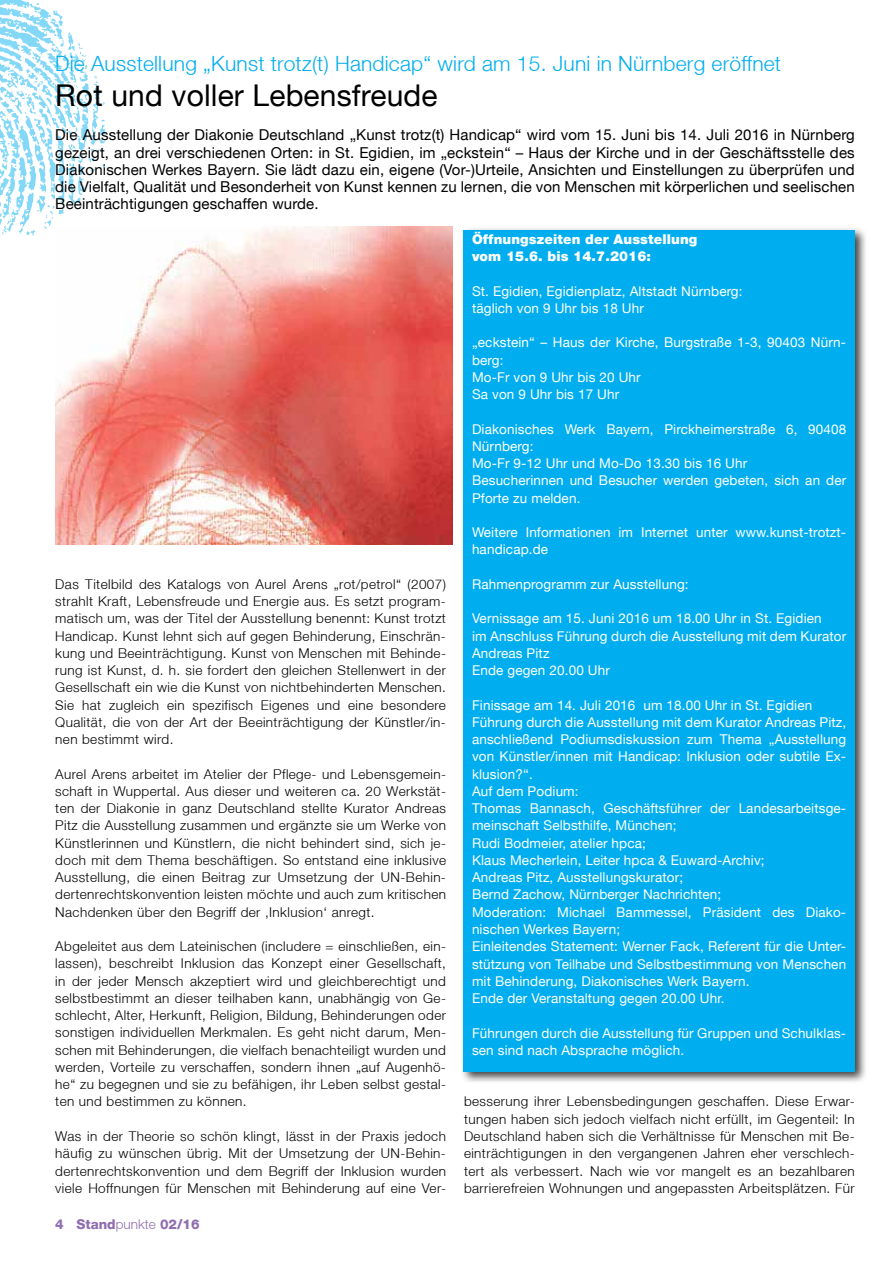
<style>
.page{position:relative;width:893px;height:1263px;background:#fff}
.page>*{position:absolute;margin:0;border:0;box-sizing:border-box;transform-origin:0 0}
.t1{font:30px "Helvetica Neue LT";letter-spacing:.005em;color:#000}
.t2{font:300 21px "Helvetica Neue LT";letter-spacing:.01em;color:#00aeef}
.t3{font:15px/17.2px "Helvetica Neue LT";letter-spacing:.01em;color:#000;text-align:justify}
.t4{font:300 13.5px/17.2px "Helvetica Neue LT";letter-spacing:.03em;color:#000;text-align:justify}
.t5{font:13.5px/17.2px "Helvetica Neue LT";letter-spacing:.01em;color:#fff}
.t6{font:900 13.5px/17.2px "Helvetica Neue LT";letter-spacing:.01em;color:#fff}
.t7{font:800 13.5px "Helvetica Neue LT";color:#8f6db0}
.s1{font-weight:300}
</style>
<div class="page">
<svg style="left:0;top:0;width:106px;height:236px"></svg>
<div style="left:460px;top:226px;width:407px;height:859px;background:#000;opacity:.75"></div>
<div style="left:463px;top:230px;width:392px;height:842px;background:#00aeef"></div>
<img style="left:55px;top:227px;width:397px;height:317px">
<h2 class="t2" style="left:55px;top:51px;width:727px">Die Ausstellung „Kunst trotz(t) Handicap“ wird am 15. Juni in Nürnberg eröffnet</h2>
<h1 class="t1" style="left:55px;top:77px;width:384px">Rot und voller Lebensfreude</h1>
<p class="t3" style="left:55px;top:126px;width:801px">Die Ausstellung der Diakonie Deutschland „Kunst trotz(t) Handicap“ wird vom 15. Juni bis 14. Juli 2016 in Nürnberg gezeigt, an drei verschiedenen Orten: in St. Egidien, im „eckstein“ – Haus der Kirche und in der Geschäftsstelle des Diakonischen Werkes Bayern. Sie lädt dazu ein, eigene (Vor-)Urteile, Ansichten und Einstellungen zu überprüfen und die Vielfalt, Qualität und Besonderheit von Kunst kennen zu lernen, die von Menschen mit körperlichen und seelischen Beeinträchtigungen geschaffen wurde.</p>
<p class="t6" style="left:472px;top:230px;width:227px">Öffnungszeiten der Ausstellung vom 15.6. bis 14.7.2016:</p>
<p class="t5" style="left:472px;top:282px;width:272px">St. Egidien, Egidienplatz, Altstadt Nürnberg: täglich von 9 Uhr bis 18 Uhr</p>
<p class="t5" style="left:472px;top:334px;width:376px">„eckstein“ – Haus der Kirche, Burgstraße 1-3, 90403 Nürn&shy;berg:<br>Mo-Fr von 9 Uhr bis 20 Uhr<br>Sa von 9 Uhr bis 17 Uhr</p>
<p class="t5" style="left:472px;top:420px;width:376px">Diakonisches Werk Bayern, Pirckheimerstraße 6, 90408<br>Nürnberg:<br>Mo-Fr 9-12 Uhr und Mo-Do 13.30 bis 16 Uhr<br>Besucherinnen und Besucher werden gebeten, sich an der Pforte zu melden.</p>
<p class="t5" style="left:472px;top:523px;width:376px">Weitere Informationen im Internet unter www.kunst-trotzt&shy;handicap.de</p>
<p class="t5" style="left:472px;top:575px;width:218px">Rahmenprogramm zur Ausstellung:</p>
<p class="t5" style="left:472px;top:610px;width:376px">Vernissage am 15. Juni 2016 um 18.00 Uhr in St. Egidien<br>im Anschluss Führung durch die Ausstellung mit dem Kurator Andreas Pitz<br>Ende gegen 20.00 Uhr</p>
<p class="t5" style="left:472px;top:696px;width:376px">Finissage am 14. Juli 2016 um 18.00 Uhr in St. Egidien Führung durch die Ausstellung mit dem Kurator Andreas Pitz, anschließend Podiumsdiskussion zum Thema „Ausstellung von Künstler/innen mit Handicap: Inklusion oder subtile Ex&shy;klusion?“.<br>Auf dem Podium:<br>Thomas Bannasch, Geschäftsführer der Landesarbeitsge&shy;meinschaft Selbsthilfe, München;<br>Rudi Bodmeier, atelier hpca;<br>Klaus Mecherlein, Leiter hpca &amp; Euward-Archiv;<br>Andreas Pitz, Ausstellungskurator;<br>Bernd Zachow, Nürnberger Nachrichten;<br>Moderation: Michael Bammessel, Präsident des Diako&shy;nischen Werkes Bayern;<br>Einleitendes Statement: Werner Fack, Referent für die Unter&shy;stützung von Teilhabe und Selbstbestimmung von Menschen mit Behinderung, Diakonisches Werk Bayern.<br>Ende der Veranstaltung gegen 20.00 Uhr.</p>
<p class="t5" style="left:472px;top:1024px;width:376px">Führungen durch die Ausstellung für Gruppen und Schulklas&shy;sen sind nach Absprache möglich.</p>
<p class="t4" style="left:55px;top:575px;width:392px">Das Titelbild des Katalogs von Aurel Arens „rot/petrol“ (2007) strahlt Kraft, Lebensfreude und Energie aus. Es setzt program&shy;matisch um, was der Titel der Ausstellung benennt: Kunst trotzt Handicap. Kunst lehnt sich auf gegen Behinderung, Einschrän&shy;kung und Beeinträchtigung. Kunst von Menschen mit Behinde&shy;rung ist Kunst, d. h. sie fordert den gleichen Stellenwert in der Gesellschaft ein wie die Kunst von nichtbehinderten Menschen.<br>Sie hat zugleich ein spezifisch Eigenes und eine besondere Qualität, die von der Art der Beeinträchtigung der Künstler/in&shy;nen bestimmt wird.</p>
<p class="t4" style="left:55px;top:765px;width:392px">Aurel Arens arbeitet im Atelier der Pflege- und Lebensgemein&shy;schaft in Wuppertal. Aus dieser und weiteren ca. 20 Werkstät&shy;ten der Diakonie in ganz Deutschland stellte Kurator Andreas Pitz die Ausstellung zusammen und ergänzte sie um Werke von Künstlerinnen und Künstlern, die nicht behindert sind, sich je&shy;doch mit dem Thema beschäftigen. So entstand eine inklusive Ausstellung, die einen Beitrag zur Umsetzung der UN-Behin&shy;dertenrechtskonvention leisten möchte und auch zum kritischen Nachdenken über den Begriff der ‚Inklusion‘ anregt.</p>
<p class="t4" style="left:55px;top:937px;width:392px">Abgeleitet aus dem Lateinischen (includere = einschließen, ein&shy;lassen), beschreibt Inklusion das Konzept einer Gesellschaft, in der jeder Mensch akzeptiert wird und gleichberechtigt und selbstbestimmt an dieser teilhaben kann, unabhängig von Ge&shy;schlecht, Alter, Herkunft, Religion, Bildung, Behinderungen oder sonstigen individuellen Merkmalen. Es geht nicht darum, Men&shy;schen mit Behinderungen, die vielfach benachteiligt wurden und werden, Vorteile zu verschaffen, sondern ihnen „auf Augenhö&shy;he“ zu begegnen und sie zu befähigen, ihr Leben selbst gestal&shy;ten und bestimmen zu können.</p>
<p class="t4" style="left:55px;top:1127px;width:392px">Was in der Theorie so schön klingt, lässt in der Praxis jedoch häufig zu wünschen übrig. Mit der Umsetzung der UN-Behin&shy;dertenrechtskonvention und dem Begriff der Inklusion wurden viele Hoffnungen für Menschen mit Behinderung auf eine Ver-</p>
<p class="t4" style="left:464px;top:1093px;width:392px">besserung ihrer Lebensbedingungen geschaffen. Diese Erwar&shy;tungen haben sich jedoch vielfach nicht erfüllt, im Gegenteil: In Deutschland haben sich die Verhältnisse für Menschen mit Be&shy;einträchtigungen in den vergangenen Jahren eher verschlech&shy;tert als verbessert. Nach wie vor mangelt es an bezahlbaren barrierefreien Wohnungen und angepassten Arbeitsplätzen. Für</p>
<p class="t7" style="left:55px;top:1216px;width:146px">4 Stand<span class="s1">punkte</span> 02/16</p>
</div>
